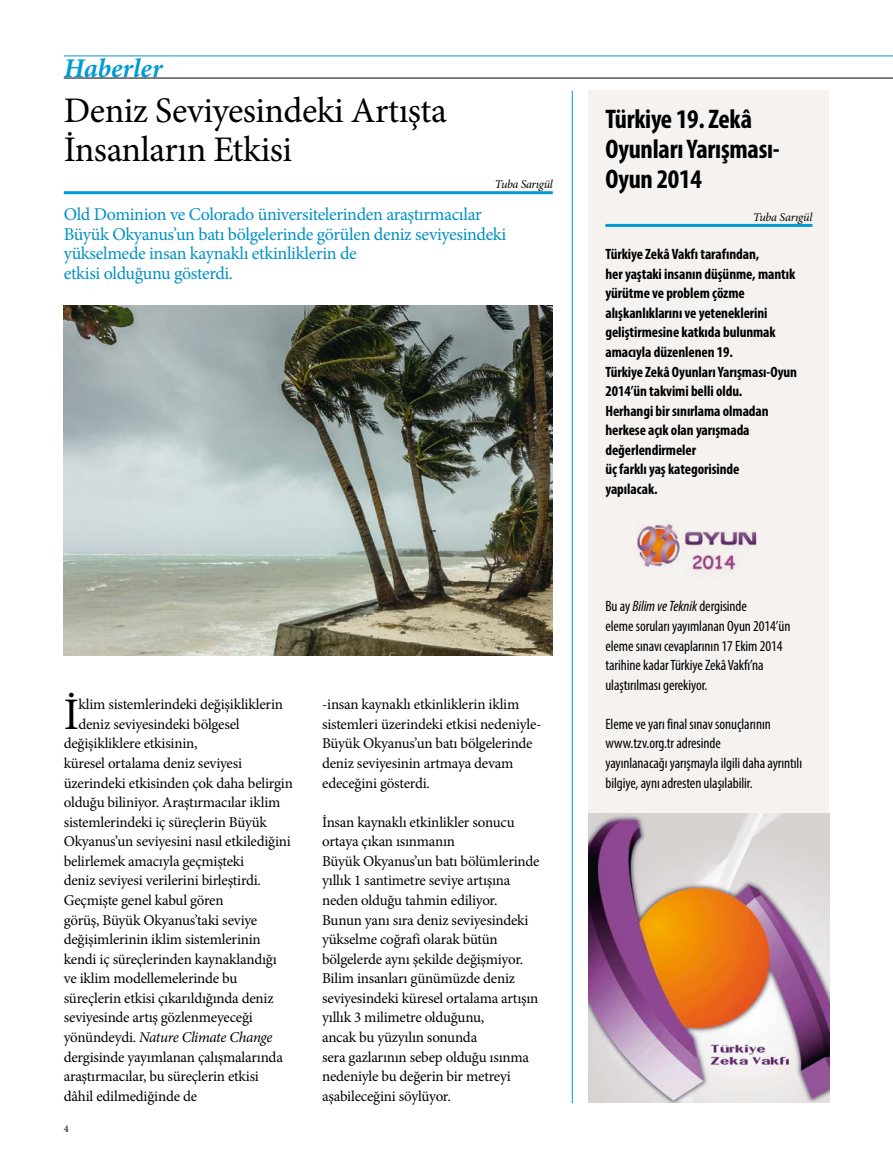
<style>
.page{position:relative;width:893px;height:1170px;background:#fff}
.page>*{position:absolute;margin:0;border:0;box-sizing:border-box;transform-origin:0 0}
.t1{font:45.15px "Minion Pro";color:#000}
.t2{font:36px/39.2px "Minion Pro";letter-spacing:-.015em;color:#000}
.t3{font:700 condensed 27px/30px "Myriad Pro";letter-spacing:-.01em;color:#000}
.t4{font:italic 700 27px "Minion Pro";color:#009bd4}
.t5{font:18px/19.5px "Minion Pro";letter-spacing:-.02em;color:#0090c6}
.t6{font:15px/19.5px "Minion Pro";letter-spacing:-.015em;color:#000}
.t7{font:700 condensed 15px/19.5px "Myriad Pro";letter-spacing:-.005em;color:#000}
.t8{font:condensed 15px/19.5px "Myriad Pro";letter-spacing:-.005em;color:#000}
.t9{font:italic 15px "Minion Pro";letter-spacing:-.03em;color:#000}
.t10{font:italic 12px "Minion Pro";letter-spacing:-.02em;color:#000}
.t11{font:10.35px "Minion Pro";color:#000}
.s1{font-style:normal}
.s2{font-style:italic}
</style>
<div class="page">
<img style="left:64px;top:305px;width:489px;height:350px">
<div style="left:588px;top:91px;width:241px;height:1012px;background:#f5f2f0"></div>
<hr style="left:605px;top:224px;width:207px;height:3px;background:#009bd4">
<hr style="left:64px;top:78px;width:829px;height:1px;background:#000">
<hr style="left:64px;top:56px;width:829px;height:1px;background:#009bd4">
<hr style="left:64px;top:191px;width:489px;height:3px;background:#009bd4">
<hr style="left:572px;top:91px;width:1px;height:1012px;background:#009bd4">
<img style="left:588px;top:813px;width:241px;height:289px">
<img style="left:637px;top:521px;width:120px;height:52px">
<h3 class="t4" style="left:64px;top:49px;width:100px">Haberler</h3>
<h2 class="t2" style="left:64px;top:91px;width:385px">Deniz Seviyesindeki Artışta<br>İnsanların Etkisi</h2>
<p class="t10" style="left:495px;top:176px;width:59px">Tuba Sarıgül</p>
<p class="t5" style="left:64px;top:204px;width:444px">Old Dominion ve Colorado üniversitelerinden araştırmacılar Büyük Okyanus’un batı bölgelerinde görülen deniz seviyesindeki yükselmede insan kaynaklı etkinliklerin de<br>etkisi olduğunu gösterdi.</p>
<h1 class="t1" style="left:64px;top:684px;width:17px">İ</h1>
<p class="t6" style="left:78px;top:694px;width:206px">klim sistemlerindeki değişikliklerin</p>
<p class="t6" style="left:78px;top:714px;width:163px">deniz seviyesindeki bölgesel</p>
<p class="t6" style="left:64px;top:733px;width:135px">değişikliklere etkisinin,</p>
<p class="t6" style="left:64px;top:753px;width:180px">küresel ortalama deniz seviyesi</p>
<p class="t6" style="left:64px;top:773px;width:231px">üzerindeki etkisinden çok daha belirgin</p>
<p class="t6" style="left:64px;top:792px;width:218px">olduğu biliniyor. Araştırmacılar iklim</p>
<p class="t6" style="left:64px;top:812px;width:205px">sistemlerindeki iç süreçlerin Büyük</p>
<p class="t6" style="left:64px;top:831px;width:229px">Okyanus’un seviyesini nasıl etkilediğini</p>
<p class="t6" style="left:64px;top:851px;width:182px">belirlemek amacıyla geçmişteki</p>
<p class="t6" style="left:64px;top:870px;width:199px">deniz seviyesi verilerini birleştirdi.</p>
<p class="t6" style="left:64px;top:890px;width:161px">Geçmişte genel kabul gören</p>
<p class="t6" style="left:64px;top:909px;width:195px">görüş, Büyük Okyanus’taki seviye</p>
<p class="t6" style="left:64px;top:929px;width:199px">değişimlerinin iklim sistemlerinin</p>
<p class="t6" style="left:64px;top:949px;width:214px">kendi iç süreçlerinden kaynaklandığı</p>
<p class="t6" style="left:64px;top:968px;width:175px">ve iklim modellemelerinde bu</p>
<p class="t6" style="left:64px;top:988px;width:211px">süreçlerin etkisi çıkarıldığında deniz</p>
<p class="t6" style="left:64px;top:1007px;width:191px">seviyesinde artış gözlenmeyeceği</p>
<p class="t9" style="left:64px;top:1026px;width:210px"><span class="s1">yönündeydi.</span> Nature Climate Change</p>
<p class="t6" style="left:64px;top:1046px;width:221px">dergisinde yayımlanan çalışmalarında</p>
<p class="t6" style="left:64px;top:1066px;width:197px">araştırmacılar, bu süreçlerin etkisi</p>
<p class="t6" style="left:64px;top:1086px;width:135px">dâhil edilmediğinde de</p>
<p class="t11" style="left:64px;top:1121px;width:6px">4</p>
<p class="t6" style="left:322px;top:694px;width:221px">-insan kaynaklı etkinliklerin iklim sistemleri üzerindeki etkisi nedeniyle-Büyük Okyanus’un batı bölgelerinde deniz seviyesinin artmaya devam edeceğini gösterdi.</p>
<p class="t6" style="left:322px;top:812px;width:219px">İnsan kaynaklı etkinlikler sonucu ortaya çıkan ısınmanın<br>Büyük Okyanus’un batı bölümlerinde yıllık 1 santimetre seviye artışına neden olduğu tahmin ediliyor.<br>Bunun yanı sıra deniz seviyesindeki yükselme coğrafi olarak bütün bölgelerde aynı şekilde değişmiyor.<br>Bilim insanları günümüzde deniz seviyesindeki küresel ortalama artışın yıllık 3 milimetre olduğunu,<br>ancak bu yüzyılın sonunda<br>sera gazlarının sebep olduğu ısınma nedeniyle bu değerin bir metreyi aşabileceğini söylüyor.</p>
<h3 class="t3" style="left:605px;top:103px;width:176px">Türkiye 19. Zekâ<br>Oyunları Yarışması-<br>Oyun 2014</h3>
<p class="t10" style="left:753px;top:209px;width:61px">Tuba Sarıgül</p>
<p class="t7" style="left:605px;top:244px;width:193px">Türkiye Zekâ Vakfı tarafından,<br>her yaştaki insanın düşünme, mantık yürütme ve problem çözme alışkanlıklarını ve yeteneklerini geliştirmesine katkıda bulunmak amacıyla düzenlenen 19.<br>Türkiye Zekâ Oyunları Yarışması-Oyun<br>2014’ün takvimi belli oldu.<br>Herhangi bir sınırlama olmadan herkese açık olan yarışmada değerlendirmeler<br>üç farklı yaş kategorisinde<br>yapılacak.</p>
<p class="t8" style="left:605px;top:596px;width:187px">Bu ay <span class="s2">Bilim ve Teknik</span> dergisinde<br>eleme soruları yayımlanan Oyun 2014’ün eleme sınavı cevaplarının 17 Ekim 2014 tarihine kadar Türkiye Zekâ Vakfı’na ulaştırılması gerekiyor.</p>
<p class="t8" style="left:605px;top:713px;width:198px">Eleme ve yarı final sınav sonuçlarının www.tzv.org.tr adresinde<br>yayınlanacağı yarışmayla ilgili daha ayrıntılı bilgiye, aynı adresten ulaşılabilir.</p>
</div>
